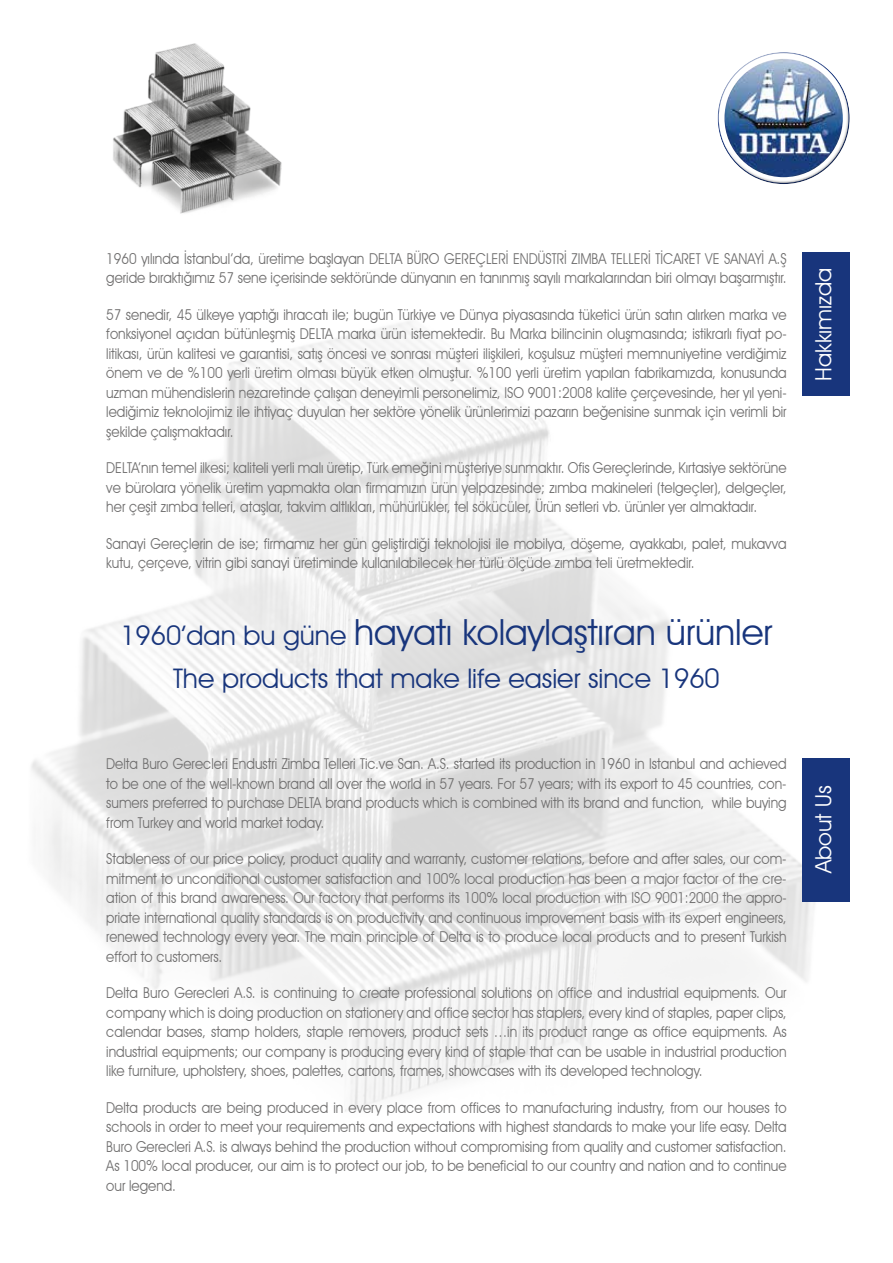
<style>
.page{position:relative;width:893px;height:1263px;background:#fff}
.page>*{position:absolute;margin:0;border:0;box-sizing:border-box;transform-origin:0 0}
.t1{font:36px "Avant Garde IT Cby BT";color:#18357c}
.t2{font:27px "Avant Garde IT Cby BT";color:#18357c}
.t3{font:22.5px "Avant Garde IT Cby BT";color:#fff}
.t4{font:15px/19.5px "Avant Garde IT Cby BT";color:#706f6f;text-align:justify;scale:.9 1}
.s1{font-size:27px}
</style>
<div class="page">
<img style="left:31px;top:260px;width:819px;height:852px">
<div style="left:803px;top:758px;width:47px;height:143px;background:#18357c"></div>
<div style="left:803px;top:252px;width:47px;height:144px;background:#18357c"></div>
<div style="left:720px;top:73px;width:132px;height:114px;background:#000;opacity:.37"></div>
<img style="left:724px;top:59px;width:119px;height:118px;border-radius:59px">
<img style="left:113px;top:43px;width:169px;height:171px">
<p class="t4" style="left:106px;top:248px;width:757px">1960 yılında İstanbul’da, üretime başlayan DELTA BÜRO GEREÇLERİ ENDÜSTRİ ZIMBA TELLERİ TİCARET VE SANAYİ A.Ş geride bıraktığımız 57 sene içerisinde sektöründe dünyanın en tanınmış sayılı markalarından biri olmayı başarmıştır.</p>
<p class="t4" style="left:106px;top:304px;width:757px">57 senedir, 45 ülkeye yaptığı ihracatı ile; bugün Türkiye ve Dünya piyasasında tüketici ürün satın alırken marka ve fonksiyonel açıdan bütünleşmiş DELTA marka ürün istemektedir. Bu Marka bilincinin oluşmasında; istikrarlı fiyat po&shy;litikası, ürün kalitesi ve garantisi, satış öncesi ve sonrası müşteri ilişkileri, koşulsuz müşteri memnuniyetine verdiğimiz önem ve de %100 yerli üretim olması büyük etken olmuştur. %100 yerli üretim yapılan fabrikamızda, konusunda uzman mühendislerin nezaretinde çalışan deneyimli personelimiz, ISO 9001:2008 kalite çerçevesinde, her yıl yeni&shy;lediğimiz teknolojimiz ile ihtiyaç duyulan her sektöre yönelik ürünlerimizi pazarın beğenisine sunmak için verimli bir şekilde çalışmaktadır.</p>
<p class="t4" style="left:106px;top:458px;width:757px">DELTA’nın temel ilkesi; kaliteli yerli malı üretip, Türk emeğini müşteriye sunmaktır. Ofis Gereçlerinde, Kırtasiye sektörüne ve bürolara yönelik üretim yapmakta olan firmamızın ürün yelpazesinde; zımba makineleri (telgeçler), delgeçler, her çeşit zımba telleri, ataşlar, takvim altlıkları, mühürlükler, tel sökücüler, Ürün setleri vb. ürünler yer almaktadır.</p>
<p class="t4" style="left:106px;top:533px;width:757px">Sanayi Gereçlerin de ise; firmamız her gün geliştirdiği teknolojisi ile mobilya, döşeme, ayakkabı, palet, mukavva kutu, çerçeve, vitrin gibi sanayi üretiminde kullanılabilecek her türlü ölçüde zımba teli üretmektedir.</p>
<h1 class="t1" style="left:120px;top:610px;width:654px"><span class="s1">1960’dan bu güne</span> hayatı kolaylaştıran ürünler</h1>
<h2 class="t2" style="left:173px;top:662px;width:548px">The products that make life easier since 1960</h2>
<p class="t4" style="left:106px;top:754px;width:757px">Delta Buro Gerecleri Endustri Zimba Telleri Tic.ve San. A.S. started its production in 1960 in Istanbul and achieved to be one of the well-known brand all over the world in 57 years. For 57 years; with its export to 45 countries, con&shy;sumers preferred to purchase DELTA brand products which is combined with its brand and function, while buying from Turkey and world market today.</p>
<p class="t4" style="left:106px;top:849px;width:757px">Stableness of our price policy, product quality and warranty, customer relations, before and after sales, our com&shy;mitment to unconditional customer satisfaction and 100% local production has been a major factor of the cre&shy;ation of this brand awareness. Our factory that performs its 100% local production with ISO 9001:2000 the appro&shy;priate international quality standards is on productivity and continuous improvement basis with its expert engineers, renewed technology every year. The main principle of Delta is to produce local products and to present Turkish effort to customers.</p>
<p class="t4" style="left:106px;top:983px;width:757px">Delta Buro Gerecleri A.S. is continuing to create professional solutions on office and industrial equipments. Our company which is doing production on stationery and office sector has staplers, every kind of staples, paper clips, calendar bases, stamp holders, staple removers, product sets …in its product range as office equipments. As industrial equipments; our company is producing every kind of staple that can be usable in industrial production like furniture, upholstery, shoes, palettes, cartons, frames, showcases with its developed technology.</p>
<p class="t4" style="left:106px;top:1097px;width:757px">Delta products are being produced in every place from offices to manufacturing industry, from our houses to schools in order to meet your requirements and expectations with highest standards to make your life easy. Delta Buro Gerecleri A.S. is always behind the production without compromising from quality and customer satisfaction.<br>As 100% local producer, our aim is to protect our job, to be beneficial to our country and nation and to continue our legend.</p>
<h3 class="t3" style="left:810px;top:381px;width:115px;rotate:-90deg">Hakkımızda</h3>
<h3 class="t3" style="left:810px;top:873px;width:89px;rotate:-90deg">About Us</h3>
</div>
